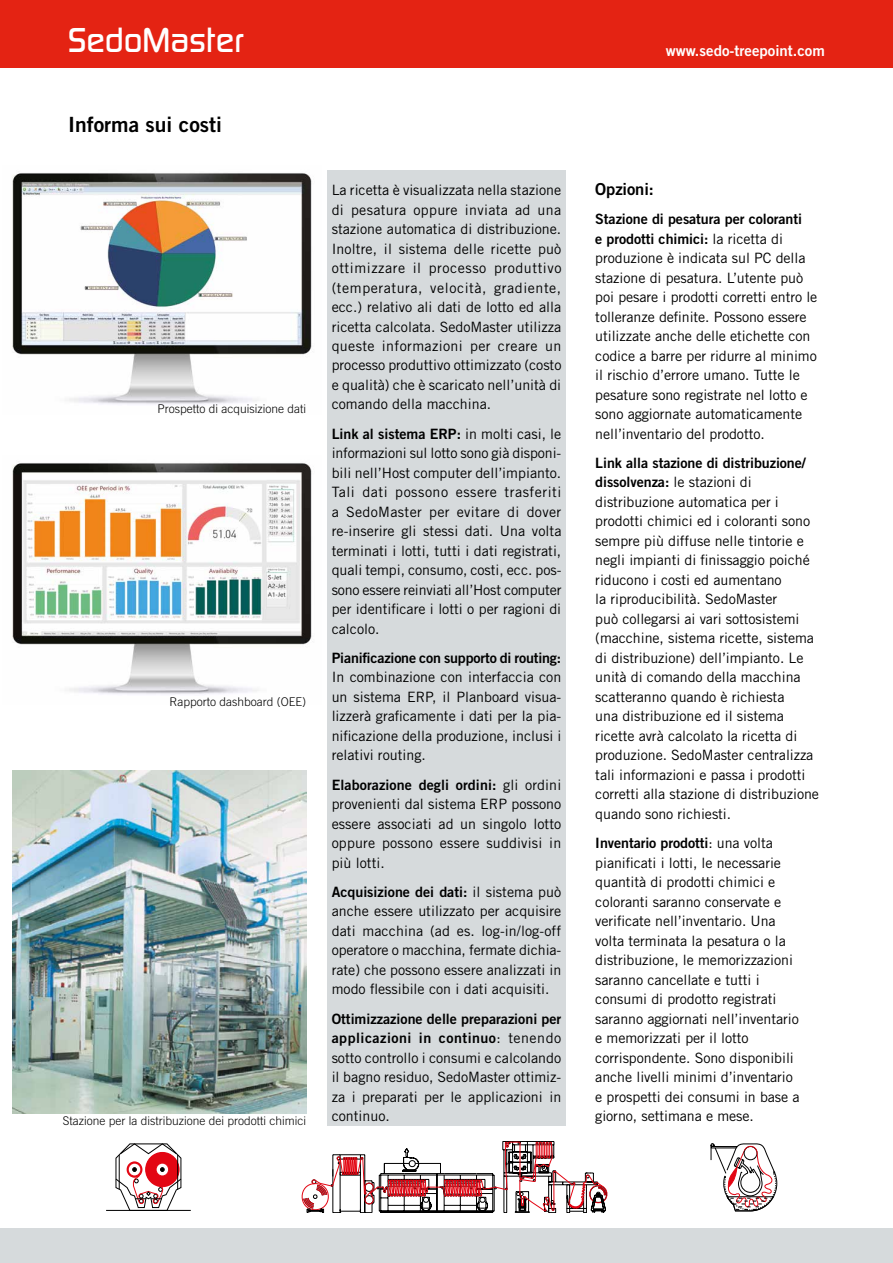
<style>
.page{position:relative;width:893px;height:1263px;background:#fff}
.page>*{position:absolute;margin:0;border:0;box-sizing:border-box;transform-origin:0 0}
.t1{font:500 36px "Digital Sans EF";letter-spacing:.005em;color:#fff}
.t2{font:21px "Trade Gothic LT Std Bd 2";color:#000}
.t3{font:16.5px "Trade Gothic LT Std Bd 2";letter-spacing:-.005em;color:#000}
.t4{font:15px "Trade Gothic LT Std Bd 2";color:#fff}
.t5{font:14.25px/19.5px "Trade Gothic LT Std";letter-spacing:-.005em;color:#000;text-align:justify}
.t6{font:14.25px/19.5px "Trade Gothic LT Std Bd 2";letter-spacing:-.005em;color:#000}
.t7{font:300 12px "Trade Gothic LT Std";color:#000}
.s1{font-family:"Trade Gothic LT Std"}
</style>
<div class="page">
<div style="left:0;top:0;width:893px;height:68px;background:#e42313"></div>
<div style="left:327px;top:170px;width:239px;height:956px;background:#d6dadc"></div>
<img style="left:13px;top:771px;width:293px;height:342px">
<hr style="left:106px;top:1210px;width:85px;height:1px;background:#000">
<svg style="left:115px;top:1143px;width:67px;height:68px"></svg>
<svg style="left:711px;top:1143px;width:66px;height:68px"></svg>
<svg style="left:302px;top:1141px;width:305px;height:72px"></svg>
<div style="left:0;top:1229px;width:893px;height:34px;background:#d6dadc"></div>
<img style="left:12px;top:171px;width:300px;height:234px">
<img style="left:12px;top:461px;width:300px;height:234px">
<h1 class="t1" style="left:68px;top:19px;width:177px">SedoMaster</h1>
<h2 class="t2" style="left:68px;top:111px;width:155px">Informa sui costi</h2>
<p class="t7" style="left:157px;top:401px;width:150px">Prospetto di acquisizione dati</p>
<p class="t7" style="left:169px;top:694px;width:138px">Rapporto dashboard (OEE)</p>
<p class="t7" style="left:63px;top:1114px;width:245px">Stazione per la distribuzione dei prodotti chimici</p>
<p class="t5" style="left:332px;top:180px;width:231px">La ricetta è visualizzata nella stazione di pesatura oppure inviata ad una stazione automatica di distribuzione.<br>Inoltre, il sistema delle ricette può ottimizzare il processo produttivo (temperatura, velocità, gradiente, ecc.) relativo ali dati de lotto ed alla ricetta calcolata. SedoMaster utilizza queste informazioni per creare un processo produttivo ottimizzato (costo e qualità) che è scaricato nell’unità di comando della macchina.</p>
<p class="t6" style="left:332px;top:424px;width:231px">Link al sistema ERP: <span class="s1">in molti casi, le</span></p>
<p class="t5" style="left:332px;top:443px;width:231px">informazioni sul lotto sono già disponi&shy;bili nell’Host computer dell’impianto.<br>Tali dati possono essere trasferiti a SedoMaster per evitare di dover re-inserire gli stessi dati. Una volta terminati i lotti, tutti i dati registrati, quali tempi, consumo, costi, ecc. pos&shy;sono essere reinviati all’Host computer per identificare i lotti o per ragioni di calcolo.</p>
<p class="t6" style="left:332px;top:648px;width:231px">Pianificazione con supporto di routing:</p>
<p class="t5" style="left:332px;top:667px;width:231px">In combinazione con interfaccia con un sistema ERP, il Planboard visua&shy;lizzerà graficamente i dati per la pia&shy;nificazione della produzione, inclusi i relativi routing.</p>
<p class="t6" style="left:332px;top:775px;width:231px">Elaborazione degli ordini: <span class="s1">gli ordini</span></p>
<p class="t5" style="left:332px;top:794px;width:231px">provenienti dal sistema ERP possono essere associati ad un singolo lotto oppure possono essere suddivisi in più lotti.</p>
<p class="t6" style="left:332px;top:882px;width:231px">Acquisizione dei dati: <span class="s1">il sistema può</span></p>
<p class="t5" style="left:332px;top:901px;width:231px">anche essere utilizzato per acquisire dati macchina (ad es. log-in/log-off operatore o macchina, fermate dichia&shy;rate) che possono essere analizzati in modo flessibile con i dati acquisiti.</p>
<p class="t6" style="left:332px;top:1008px;width:231px">Ottimizzazione delle preparazioni per applicazioni in continuo<span class="s1">: tenendo</span></p>
<p class="t5" style="left:332px;top:1048px;width:231px">sotto controllo i consumi e calcolando il bagno residuo, SedoMaster ottimiz&shy;za i preparati per le applicazioni in continuo.</p>
<p class="t4" style="left:666px;top:41px;width:161px">www.sedo-treepoint.com</p>
<p class="t3" style="left:595px;top:179px;width:60px">Opzioni:</p>
<p class="t6" style="left:595px;top:209px;width:208px">Stazione di pesatura per coloranti e prodotti chimici: <span class="s1">la ricetta di</span></p>
<p class="t5" style="left:595px;top:248px;width:224px;text-align:left">produzione è indicata sul PC della stazione di pesatura. L’utente può poi pesare i prodotti corretti entro le tolleranze definite. Possono essere utilizzate anche delle etichette con codice a barre per ridurre al minimo il rischio d’errore umano. Tutte le pesature sono registrate nel lotto e sono aggiornate automaticamente nell’inventario del prodotto.</p>
<p class="t6" style="left:595px;top:453px;width:212px">Link alla stazione di distribuzione/ dissolvenza: <span class="s1">le stazioni di</span></p>
<p class="t5" style="left:595px;top:492px;width:225px;text-align:left">distribuzione automatica per i prodotti chimici ed i coloranti sono sempre più diffuse nelle tintorie e negli impianti di finissaggio poiché riducono i costi ed aumentano<br>la riproducibilità. SedoMaster<br>può collegarsi ai vari sottosistemi (macchine, sistema ricette, sistema di distribuzione) dell’impianto. Le unità di comando della macchina scatteranno quando è richiesta<br>una distribuzione ed il sistema ricette avrà calcolato la ricetta di produzione. SedoMaster centralizza tali informazioni e passa i prodotti corretti alla stazione di distribuzione quando sono richiesti.</p>
<p class="t6" style="left:595px;top:833px;width:179px">Inventario prodotti<span class="s1">: una volta</span></p>
<p class="t5" style="left:595px;top:853px;width:206px;text-align:left">pianificati i lotti, le necessarie quantità di prodotti chimici e coloranti saranno conservate e verificate nell’inventario. Una volta terminata la pesatura o la distribuzione, le memorizzazioni saranno cancellate e tutti i consumi di prodotto registrati saranno aggiornati nell’inventario e memorizzati per il lotto corrispondente. Sono disponibili anche livelli minimi d’inventario e prospetti dei consumi in base a giorno, settimana e mese.</p>
</div>
